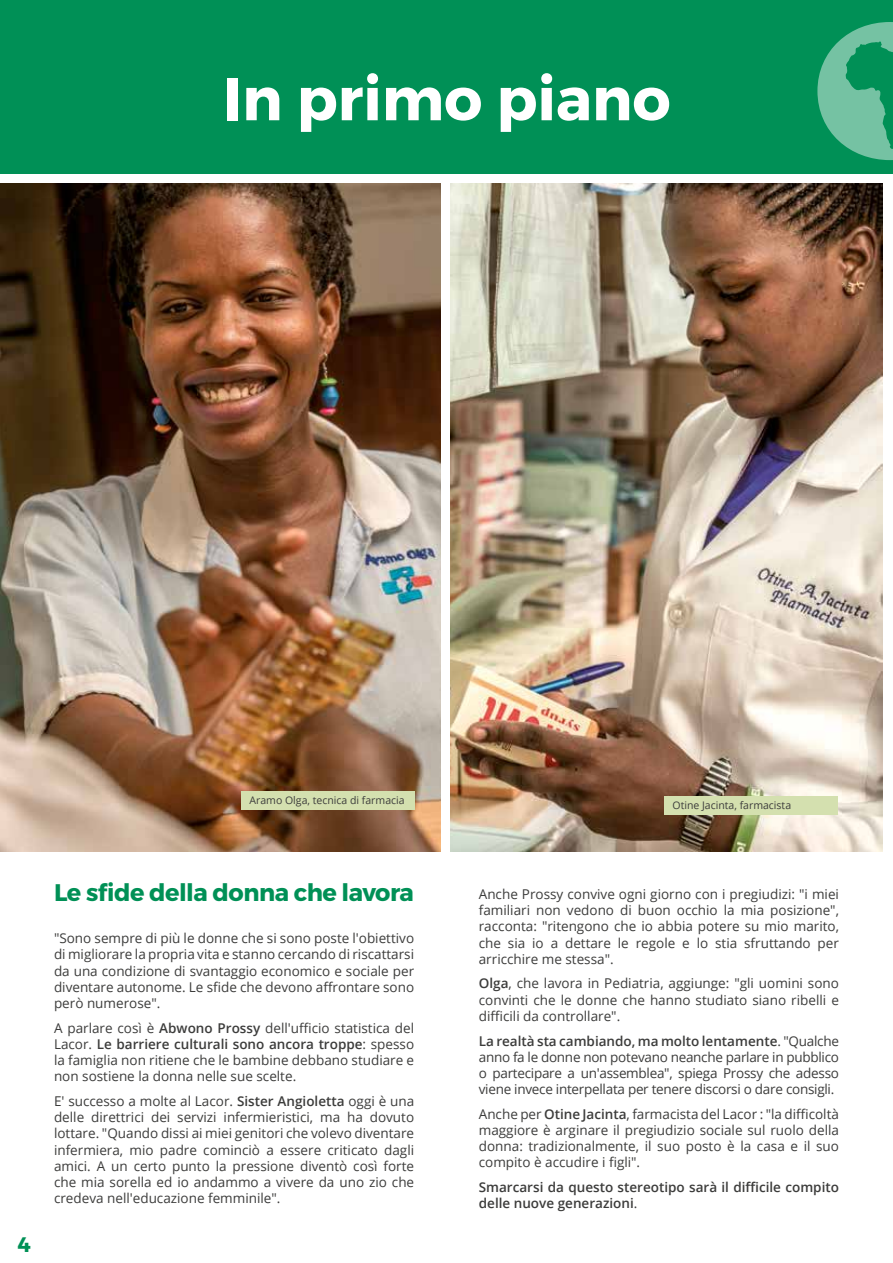
<style>
.page{position:relative;width:893px;height:1263px;background:#fff}
.page>*{position:absolute;margin:0;border:0;box-sizing:border-box;transform-origin:0 0}
.t1{font:700 60px "Montserrat";color:#fff}
.t2{font:700 24px "Montserrat";letter-spacing:-.02em;color:#009056}
.t3{font:700 21px "Montserrat";color:#009056}
.t4{font:13.5px/16.2px "Open Sans";color:#3c3c3b;text-align:justify}
.t5{font:600 13.5px/16.2px "Open Sans";color:#3c3c3b}
.t6{font:10.5px "Open Sans";color:#3c3c3b}
.s1{font-weight:600}
.s2{font-weight:400}
</style>
<div class="page">
<div style="left:0;top:0;width:893px;height:174px;background:#009056"></div>
<svg style="left:817px;top:22px;width:76px;height:138px"></svg>
<img style="left:0;top:183px;width:441px;height:668px">
<img style="left:450px;top:183px;width:433px;height:668px">
<div style="left:664px;top:796px;width:174px;height:18px;background:#d4e0af"></div>
<div style="left:241px;top:791px;width:174px;height:18px;background:#d4e0af"></div>
<h1 class="t1" style="left:223px;top:62px;width:449px">In primo piano</h1>
<p class="t6" style="left:249px;top:793px;width:157px">Aramo Olga, tecnica di farmacia</p>
<h3 class="t3" style="left:17px;top:1231px;width:15px">4</h3>
<h2 class="t2" style="left:54px;top:878px;width:361px">Le sfide della donna che lavora</h2>
<p class="t4" style="left:54px;top:930px;width:362px">"Sono sempre di più le donne che si sono poste l'obiettivo di migliorare la propria vita e stanno cercando di riscattarsi da una condizione di svantaggio economico e sociale per diventare autonome. Le sfide che devono affrontare sono però numerose".</p>
<p class="t4" style="left:54px;top:1019px;width:362px">A parlare così è <span class="s1">Abwono Prossy</span> dell'ufficio statistica del Lacor. <span class="s1">Le barriere culturali sono ancora troppe</span>: spesso la famiglia non ritiene che le bambine debbano studiare e non sostiene la donna nelle sue scelte.</p>
<p class="t4" style="left:54px;top:1092px;width:362px">E' successo a molte al Lacor. <span class="s1">Sister Angioletta</span> oggi è una delle direttrici dei servizi infermieristici, ma ha dovuto lottare. "Quando dissi ai miei genitori che volevo diventare infermiera, mio padre cominciò a essere criticato dagli amici. A un certo punto la pressione diventò così forte che mia sorella ed io andammo a vivere da uno zio che credeva nell'educazione femminile".</p>
<p class="t6" style="left:672px;top:798px;width:120px">Otine Jacinta, farmacista</p>
<p class="t4" style="left:479px;top:885px;width:362px">Anche Prossy convive ogni giorno con i pregiudizi: "i miei familiari non vedono di buon occhio la mia posizione", racconta: "ritengono che io abbia potere su mio marito, che sia io a dettare le regole e lo stia sfruttando per arricchire me stessa".</p>
<p class="t4" style="left:479px;top:975px;width:362px"><span class="s1">Olga</span>, che lavora in Pediatria, aggiunge: "gli uomini sono convinti che le donne che hanno studiato siano ribelli e difficili da controllare".</p>
<p class="t4" style="left:479px;top:1032px;width:362px"><span class="s1">La realtà sta cambiando, ma molto lentamente</span>. "Qualche anno fa le donne non potevano neanche parlare in pubblico o partecipare a un'assemblea", spiega Prossy che adesso viene invece interpellata per tenere discorsi o dare consigli.</p>
<p class="t4" style="left:479px;top:1105px;width:362px">Anche per <span class="s1">Otine Jacinta</span>, farmacista del Lacor : "la difficoltà maggiore è arginare il pregiudizio sociale sul ruolo della donna: tradizionalmente, il suo posto è la casa e il suo compito è accudire i figli".</p>
<p class="t5" style="left:479px;top:1179px;width:362px">Smarcarsi da questo stereotipo sarà il difficile compito delle nuove generazioni<span class="s2">.</span></p>
</div>
